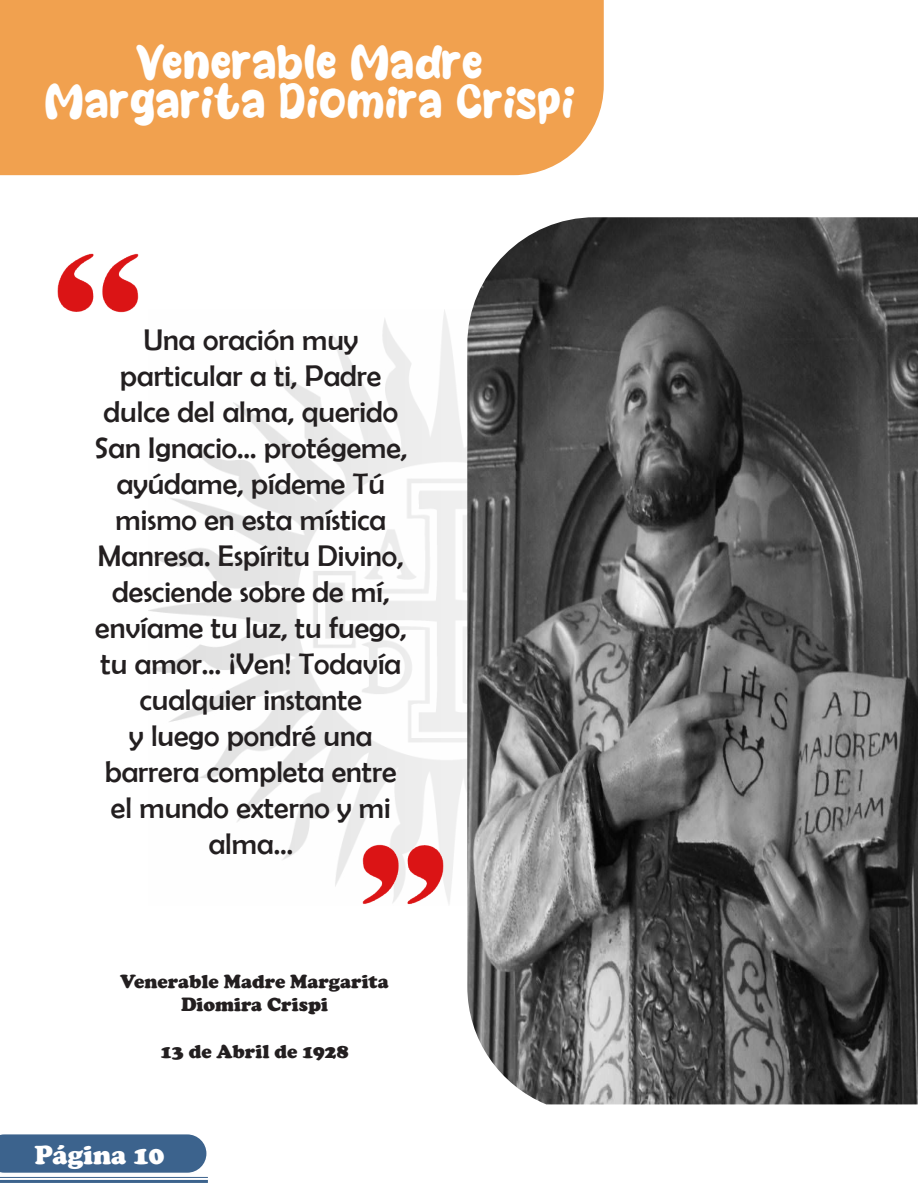
<style>
.page{position:relative;width:918px;height:1188px;background:#fff}
.page>*{position:absolute;margin:0;border:0;box-sizing:border-box;transform-origin:0 0}
.Títulos{font:45px "Sweets Smile";color:#fff}
.Negrita_Berlin{font:30px/36px "Berlin Sans FB";color:#231f20;text-align:center}
.t1{font:900 27px "Cooper";color:#fff}
.t2{font:900 19.5px/23.4px "Cooper";color:#231f20;text-align:center}
</style>
<div class="page">
<div style="left:0;top:1134px;width:206px;height:39px;background:#3c638d"></div>
<hr style="left:0;top:1180px;width:208px;height:3px;background:#3c638d">
<hr style="left:0;top:1177px;width:208px;height:1px;background:#3c638d">
<img style="left:149px;top:310px;width:318px;height:594px">
<div style="left:0;top:0;width:604px;height:175px;background:#f1a14f"></div>
<img style="left:467px;top:217px;width:451px;height:887px">
<img style="left:57px;top:253px;width:82px;height:60px">
<img style="left:352px;top:843px;width:94px;height:62px">
<p class="Títulos" style="left:136px;top:42px;width:349px">Venerable Madre</p>
<p class="Títulos" style="left:45px;top:81px;width:531px">Margarita Diomira Crispi</p>
<p class="Negrita_Berlin" style="left:94px;top:322px;width:314px">Una oración muy particular a ti, Padre dulce del alma, querido<br>San Ignacio… protégeme, ayúdame, pídeme Tú mismo en esta mística<br>Manresa. Espíritu Divino, desciende sobre de mí, envíame tu luz, tu fuego, tu amor… ¡Ven! Todavía cualquier instante<br>y luego pondré una barrera completa entre el mundo externo y mi alma…</p>
<p class="t2" style="left:120px;top:969px;width:270px">Venerable Madre Margarita<br>Diomira Crispi</p>
<p class="t2" style="left:161px;top:1040px;width:189px">13 de Abril de 1928</p>
<p class="t1" style="left:35px;top:1139px;width:132px">Página 10</p>
</div>
